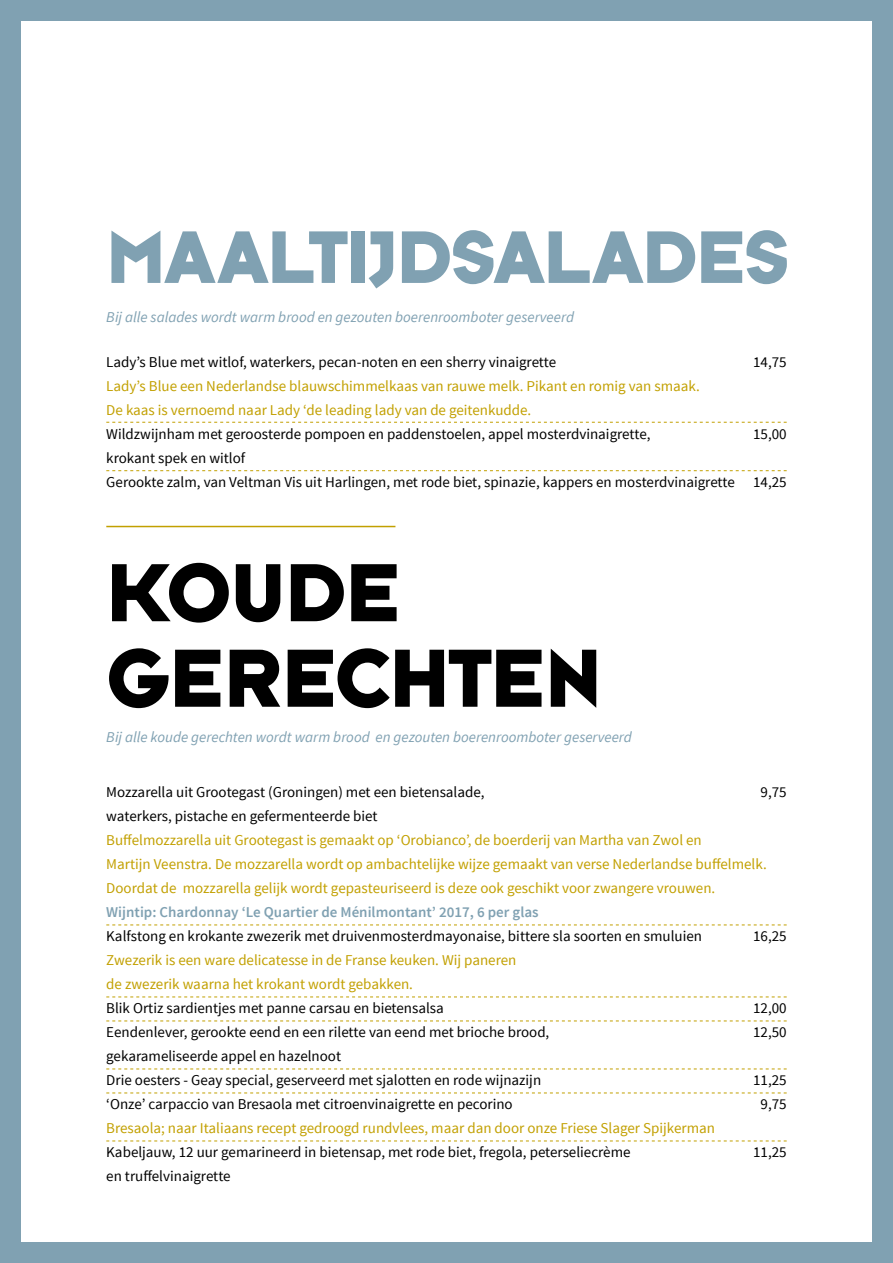
<style>
.page{position:relative;width:893px;height:1263px;background:#80a1b2}
.page>*{position:absolute;margin:0;border:0;box-sizing:border-box;transform-origin:0 0}
.t1{font:700 85.5px/85.5px "Typeface Six Post Plaza";letter-spacing:-.015em;color:#000}
.t2{font:700 77.25px "Typeface Six Post Plaza";letter-spacing:-.025em;color:#80a1b2}
.t3{font:15px/24px "Source Sans Pro";color:#000}
.t4{font:15px/24px "Source Sans Pro";color:#c2a000}
.t5{font:italic 15px "Source Sans Pro";color:#80a1b2}
.t6{font:600 15px "Source Sans Pro";color:#80a1b2}
</style>
<div class="page">
<div style="left:21px;top:21px;width:851px;height:1221px;background:#fff"></div>
<hr style="left:106px;top:526px;width:289px;height:1px;background:#c2a000">
<svg style="left:106px;top:422px;width:681px;height:1px"></svg>
<svg style="left:106px;top:470px;width:681px;height:1px"></svg>
<svg style="left:106px;top:924px;width:681px;height:1px"></svg>
<svg style="left:106px;top:996px;width:681px;height:1px"></svg>
<svg style="left:106px;top:1020px;width:681px;height:1px"></svg>
<svg style="left:106px;top:1068px;width:681px;height:1px"></svg>
<svg style="left:106px;top:1092px;width:681px;height:1px"></svg>
<svg style="left:106px;top:1140px;width:681px;height:1px"></svg>
<h2 class="t2" style="left:106px;top:210px;width:684px">MAALTIJDSALADES</h2>
<p class="t5" style="left:106px;top:307px;width:469px">Bij alle salades wordt warm brood en gezouten boerenroomboter geserveerd</p>
<p class="t3" style="left:106px;top:351px;width:451px">Lady’s Blue met witlof, waterkers, pecan-noten en een sherry vinaigrette</p>
<p class="t3" style="left:753px;top:351px;width:35px">14,75</p>
<p class="t4" style="left:106px;top:375px;width:595px">Lady’s Blue een Nederlandse blauwschimmelkaas van rauwe melk. Pikant en romig van smaak.<br>De kaas is vernoemd naar Lady ‘de leading lady van de geitenkudde.</p>
<p class="t3" style="left:106px;top:423px;width:546px">Wildzwijnham met geroosterde pompoen en paddenstoelen, appel mosterdvinaigrette,</p>
<p class="t3" style="left:753px;top:423px;width:35px">15,00</p>
<p class="t3" style="left:106px;top:447px;width:682px">krokant spek en witlof<br>Gerookte zalm, van Veltman Vis uit Harlingen, met rode biet, spinazie, kappers en mosterdvinaigrette 14,25</p>
<h1 class="t1" style="left:106px;top:550px;width:497px">KOUDE<br>GERECHTEN</h1>
<p class="t5" style="left:106px;top:728px;width:527px">Bij alle koude gerechten wordt warm brood en gezouten boerenroomboter geserveerd</p>
<p class="t3" style="left:106px;top:780px;width:380px">Mozzarella uit Grootegast (Groningen) met een bietensalade,</p>
<p class="t3" style="left:761px;top:780px;width:28px">9,75</p>
<p class="t3" style="left:106px;top:804px;width:273px">waterkers, pistache en gefermenteerde biet</p>
<p class="t4" style="left:106px;top:828px;width:662px">Buffelmozzarella uit Grootegast is gemaakt op ‘Orobianco’, de boerderij van Martha van Zwol en<br>Martijn Veenstra. De mozzarella wordt op ambachtelijke wijze gemaakt van verse Nederlandse buffelmelk.<br>Doordat de mozzarella gelijk wordt gepasteuriseerd is deze ook geschikt voor zwangere vrouwen.</p>
<p class="t6" style="left:106px;top:902px;width:434px">Wijntip: Chardonnay ‘Le Quartier de Ménilmontant’ 2017, 6 per glas</p>
<p class="t3" style="left:106px;top:924px;width:597px">Kalfstong en krokante zwezerik met druivenmosterdmayonaise, bittere sla soorten en smuluien</p>
<p class="t3" style="left:753px;top:924px;width:35px">16,25</p>
<p class="t4" style="left:106px;top:948px;width:412px">Zwezerik is een ware delicatesse in de Franse keuken. Wij paneren de zwezerik waarna het krokant wordt gebakken.</p>
<p class="t3" style="left:106px;top:996px;width:339px">Blik Ortiz sardientjes met panne carsau en bietensalsa</p>
<p class="t3" style="left:753px;top:996px;width:35px">12,00</p>
<p class="t3" style="left:106px;top:1020px;width:445px">Eendenlever, gerookte eend en een rilette van eend met brioche brood,</p>
<p class="t3" style="left:753px;top:1020px;width:35px">12,50</p>
<p class="t3" style="left:106px;top:1044px;width:436px">gekarameliseerde appel en hazelnoot<br>Drie oesters - Geay special, geserveerd met sjalotten en rode wijnazijn</p>
<p class="t3" style="left:753px;top:1068px;width:35px">11,25</p>
<p class="t3" style="left:106px;top:1092px;width:408px">‘Onze’ carpaccio van Bresaola met citroenvinaigrette en pecorino</p>
<p class="t3" style="left:761px;top:1092px;width:28px">9,75</p>
<p class="t4" style="left:106px;top:1116px;width:610px">Bresaola; naar Italiaans recept gedroogd rundvlees, maar dan door onze Friese Slager Spijkerman</p>
<p class="t3" style="left:106px;top:1140px;width:526px">Kabeljauw, 12 uur gemarineerd in bietensap, met rode biet, fregola, peterseliecrème</p>
<p class="t3" style="left:753px;top:1140px;width:35px">11,25</p>
<p class="t3" style="left:106px;top:1164px;width:126px">en truffelvinaigrette</p>
</div>
